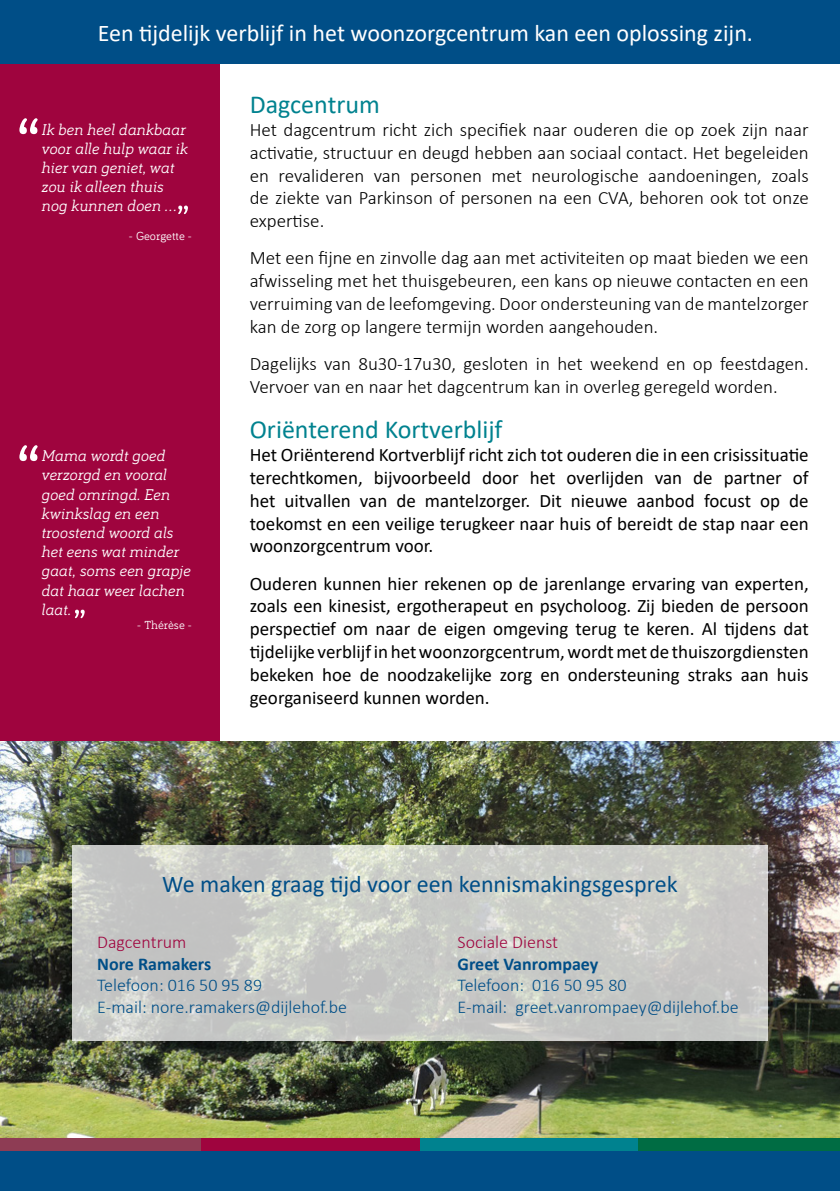
<style>
.page{position:relative;width:840px;height:1191px;background:#fff}
.page>*{position:absolute;margin:0;border:0;box-sizing:border-box;transform-origin:0 0}
.t1{font:26px "Calibri";color:#00828f}
.t2{font:24px "Calibri";color:#fff}
.t3{font:24px "Calibri";color:#004e87}
.t4{font:300 19px/22.8px "Calibri";color:#000;text-align:justify}
.t5{font:19px/22.8px "Calibri";color:#000;text-align:justify}
.t6{font:300 18px "Calibri";color:#004e87}
.t7{font:700 18px "Calibri";color:#004e87}
.t8{font:300 18px "Calibri";color:#9f043e}
.t9{font:italic 16px/19.2px "Bariol Serif";color:#fff}
.t10{font:12px "Bariol Serif";color:#fff}
.s1{font-style:italic}
</style>
<div class="page">
<div style="left:0;top:54px;width:220px;height:720px;background:#9f043e"></div>
<img style="left:0;top:741px;width:839px;height:397px">
<div style="left:0;top:0;width:839px;height:64px;background:#004e87"></div>
<div style="left:0;top:1138px;width:201px;height:38px;background:#8e3c54"></div>
<div style="left:201px;top:1138px;width:219px;height:38px;background:#9f043e"></div>
<div style="left:420px;top:1138px;width:218px;height:38px;background:#00828f"></div>
<div style="left:638px;top:1138px;width:201px;height:38px;background:#006c43"></div>
<div style="left:0;top:1151px;width:839px;height:40px;background:#004e87"></div>
<svg style="left:72px;top:845px;width:695px;height:195px;background:#cacbc7"></svg>
<svg style="left:19px;top:118px;width:19px;height:16px"></svg>
<svg style="left:19px;top:445px;width:19px;height:16px"></svg>
<svg style="left:75px;top:609px;width:10px;height:9px"></svg>
<svg style="left:178px;top:206px;width:10px;height:8px"></svg>
<p class="t2" style="left:98px;top:17px;width:656px">Een tijdelijk verblijf in het woonzorgcentrum kan een oplossing zijn.</p>
<p class="t9" style="left:42px;top:119px;width:148px">Ik ben heel dankbaar voor alle hulp waar ik hier van geniet, wat zou ik alleen thuis nog kunnen doen ...</p>
<p class="t10" style="left:129px;top:228px;width:65px">- Georgette -</p>
<p class="t9" style="left:42px;top:445px;width:151px">Mama wordt goed verzorgd en vooral goed omringd. Een kwinkslag en een troostend woord als het eens wat minder gaat, soms een grapje dat haar weer lachen laat.</p>
<p class="t10" style="left:137px;top:617px;width:57px"><span class="s1">-</span> Thérèse -</p>
<h1 class="t1" style="left:249px;top:86px;width:132px">Dagcentrum</h1>
<p class="t4" style="left:249px;top:118px;width:560px">Het dagcentrum richt zich specifiek naar ouderen die op zoek zijn naar activatie, structuur en deugd hebben aan sociaal contact. Het begeleiden en revalideren van personen met neurologische aandoeningen, zoals de ziekte van Parkinson of personen na een CVA, behoren ook tot onze expertise.</p>
<p class="t4" style="left:249px;top:246px;width:560px">Met een fijne en zinvolle dag aan met activiteiten op maat bieden we een afwisseling met het thuisgebeuren, een kans op nieuwe contacten en een verruiming van de leefomgeving. Door ondersteuning van de mantelzorger kan de zorg op langere termijn worden aangehouden.</p>
<p class="t4" style="left:249px;top:352px;width:560px">Dagelijks van 8u30-17u30, gesloten in het weekend en op feestdagen.<br>Vervoer van en naar het dagcentrum kan in overleg geregeld worden.</p>
<h1 class="t1" style="left:249px;top:412px;width:254px">Oriënterend Kortverblijf</h1>
<p class="t5" style="left:249px;top:443px;width:560px">Het Oriënterend Kortverblijf richt zich tot ouderen die in een crisissituatie terechtkomen, bijvoorbeeld door het overlijden van de partner of het uitvallen van de mantelzorger. Dit nieuwe aanbod focust op de toekomst en een veilige terugkeer naar huis of bereidt de stap naar een woonzorgcentrum voor.</p>
<p class="t5" style="left:249px;top:571px;width:560px">Ouderen kunnen hier rekenen op de jarenlange ervaring van experten, zoals een kinesist, ergotherapeut en psycholoog. Zij bieden de persoon perspectief om naar de eigen omgeving terug te keren. Al tijdens dat tijdelijke verblijf in het woonzorgcentrum, wordt met de thuiszorgdiensten bekeken hoe de noodzakelijke zorg en ondersteuning straks aan huis georganiseerd kunnen worden.</p>
<p class="t3" style="left:162px;top:867px;width:516px">We maken graag tijd voor een kennismakingsgesprek</p>
<p class="t8" style="left:97px;top:930px;width:91px">Dagcentrum</p>
<p class="t8" style="left:457px;top:930px;width:102px">Sociale Dienst</p>
<p class="t7" style="left:97px;top:951px;width:115px">Nore Ramakers</p>
<p class="t7" style="left:457px;top:951px;width:142px">Greet Vanrompaey</p>
<p class="t6" style="left:97px;top:974px;width:166px">Telefoon: 016 50 95 89</p>
<p class="t6" style="left:457px;top:974px;width:170px">Telefoon: 016 50 95 80</p>
<p class="t6" style="left:97px;top:995px;width:251px">E-mail: nore.ramakers@dijlehof.be</p>
<p class="t6" style="left:457px;top:995px;width:282px">E-mail: greet.vanrompaey@dijlehof.be</p>
</div>
